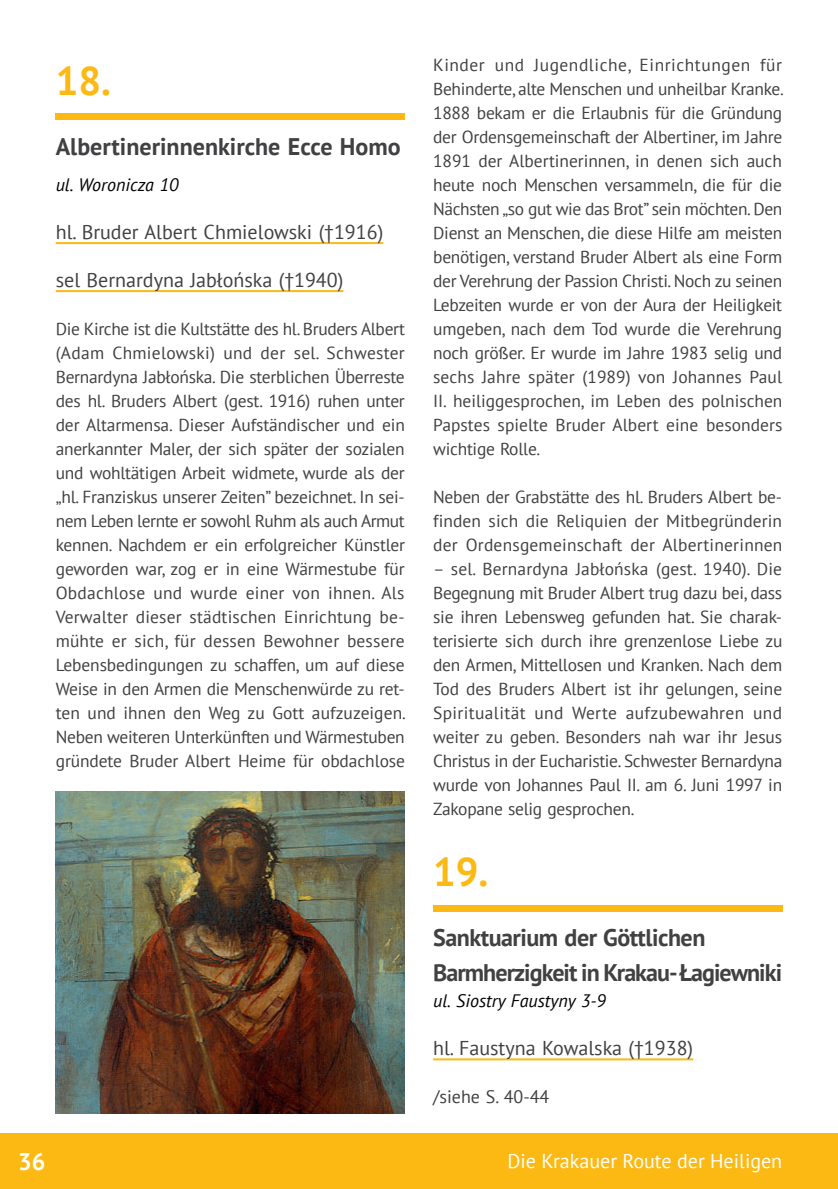
<style>
.page{position:relative;width:838px;height:1189px;background:#fff}
.page>*{position:absolute;margin:0;border:0;box-sizing:border-box;transform-origin:0 0}
.PUNKT_GŁÓWNY{font:700 40px "PT Sans";color:#fdb913}
.PUNKT_GŁÓWNY-2{font:700 24px "PT Sans";letter-spacing:-.04em;color:#414042}
.PUNKT_GŁÓWNY-3{font:700 24px "PT Sans";color:#414042}
.PUNKT_GŁÓWNY-4{font:700 24px "PT Sans";letter-spacing:-.02em;color:#414042}
.t1{font:700 24px "PT Sans";color:#fff}
.t2{font:20px "PT Sans";color:#414042}
.t3{font:20px "PT Sans";color:#fff}
.PUNKT_GŁÓWNY-5{font:italic 18px "PT Sans";color:#000}
.t4{font:18px "PT Sans";color:#414042}
.t5{font:17.4px/24px "PT Sans";letter-spacing:-.005em;color:#414042;text-align:justify}
</style>
<div class="page">
<div style="left:0;top:1133px;width:837px;height:56px;background:#fdb913"></div>
<hr style="left:56px;top:242px;width:327px;height:2px;background:#fdb913">
<hr style="left:56px;top:290px;width:287px;height:2px;background:#fdb913">
<hr style="left:433px;top:1058px;width:259px;height:2px;background:#fdb913">
<div style="left:56px;top:113px;width:348px;height:6px;background:#fdb913"></div>
<div style="left:433px;top:905px;width:348px;height:6px;background:#fdb913"></div>
<img style="left:56px;top:791px;width:348px;height:322px">
<p class="PUNKT_GŁÓWNY" style="left:56px;top:54px;width:57px">18.</p>
<p class="PUNKT_GŁÓWNY-3" style="left:56px;top:130px;width:346px">Albertinerinnenkirche Ecce Homo</p>
<p class="PUNKT_GŁÓWNY-5" style="left:56px;top:173px;width:124px">ul. Woronicza 10</p>
<p class="t2" style="left:56px;top:219px;width:329px">hl. Bruder Albert Chmielowski (†1916)</p>
<p class="t2" style="left:56px;top:267px;width:289px">sel Bernardyna Jabłońska (†1940)</p>
<p class="t5" style="left:56px;top:316px;width:351px">Die Kirche ist die Kultstätte des hl. Bruders Albert (Adam Chmielowski) und der sel. Schwester Bernardyna Jabłońska. Die sterblichen Überreste des hl. Bruders Albert (gest. 1916) ruhen unter der Altarmensa. Dieser Aufständischer und ein anerkannter Maler, der sich später der sozialen und wohltätigen Arbeit widmete, wurde als der „hl. Franziskus unserer Zeiten” bezeichnet. In sei&shy;nem Leben lernte er sowohl Ruhm als auch Armut kennen. Nachdem er ein erfolgreicher Künstler geworden war, zog er in eine Wärmestube für Obdachlose und wurde einer von ihnen. Als Verwalter dieser städtischen Einrichtung be&shy;mühte er sich, für dessen Bewohner bessere Lebensbedingungen zu schaffen, um auf diese Weise in den Armen die Menschenwürde zu ret&shy;ten und ihnen den Weg zu Gott aufzuzeigen.<br>Neben weiteren Unterkünften und Wärmestuben gründete Bruder Albert Heime für obdachlose</p>
<h2 class="t1" style="left:18px;top:1145px;width:29px">36</h2>
<p class="t5" style="left:433px;top:52px;width:352px">Kinder und Jugendliche, Einrichtungen für Behinderte, alte Menschen und unheilbar Kranke.<br>1888 bekam er die Erlaubnis für die Gründung der Ordensgemeinschaft der Albertiner, im Jahre 1891 der Albertinerinnen, in denen sich auch heute noch Menschen versammeln, die für die Nächsten „so gut wie das Brot” sein möchten. Den Dienst an Menschen, die diese Hilfe am meisten benötigen, verstand Bruder Albert als eine Form der Verehrung der Passion Christi. Noch zu seinen Lebzeiten wurde er von der Aura der Heiligkeit umgeben, nach dem Tod wurde die Verehrung noch größer. Er wurde im Jahre 1983 selig und sechs Jahre später (1989) von Johannes Paul II. heiliggesprochen, im Leben des polnischen Papstes spielte Bruder Albert eine besonders wichtige Rolle.</p>
<p class="t5" style="left:433px;top:484px;width:350px">Neben der Grabstätte des hl. Bruders Albert be&shy;finden sich die Reliquien der Mitbegründerin der Ordensgemeinschaft der Albertinerinnen</p>
<p class="t5" style="left:433px;top:556px;width:350px">– sel. Bernardyna Jabłońska (gest. 1940). Die Begegnung mit Bruder Albert trug dazu bei, dass sie ihren Lebensweg gefunden hat. Sie charak&shy;terisierte sich durch ihre grenzenlose Liebe zu den Armen, Mittellosen und Kranken. Nach dem Tod des Bruders Albert ist ihr gelungen, seine Spiritualität und Werte aufzubewahren und weiter zu geben. Besonders nah war ihr Jesus Christus in der Eucharistie. Schwester Bernardyna wurde von Johannes Paul II. am 6. Juni 1997 in Zakopane selig gesprochen.</p>
<p class="PUNKT_GŁÓWNY" style="left:433px;top:845px;width:57px">19.</p>
<p class="PUNKT_GŁÓWNY-4" style="left:433px;top:921px;width:273px">Sanktuarium der Göttlichen</p>
<p class="PUNKT_GŁÓWNY-2" style="left:433px;top:957px;width:350px">Barmherzigkeit in Krakau- Łagiewniki</p>
<p class="PUNKT_GŁÓWNY-5" style="left:433px;top:989px;width:174px">ul. Siostry Faustyny 3-9</p>
<p class="t2" style="left:433px;top:1035px;width:261px">hl. Faustyna Kowalska (†1938)</p>
<p class="t4" style="left:433px;top:1085px;width:118px">/siehe S. 40-44</p>
<p class="t3" style="left:507px;top:1148px;width:276px">Die Krakauer Route der Heiligen</p>
</div>
